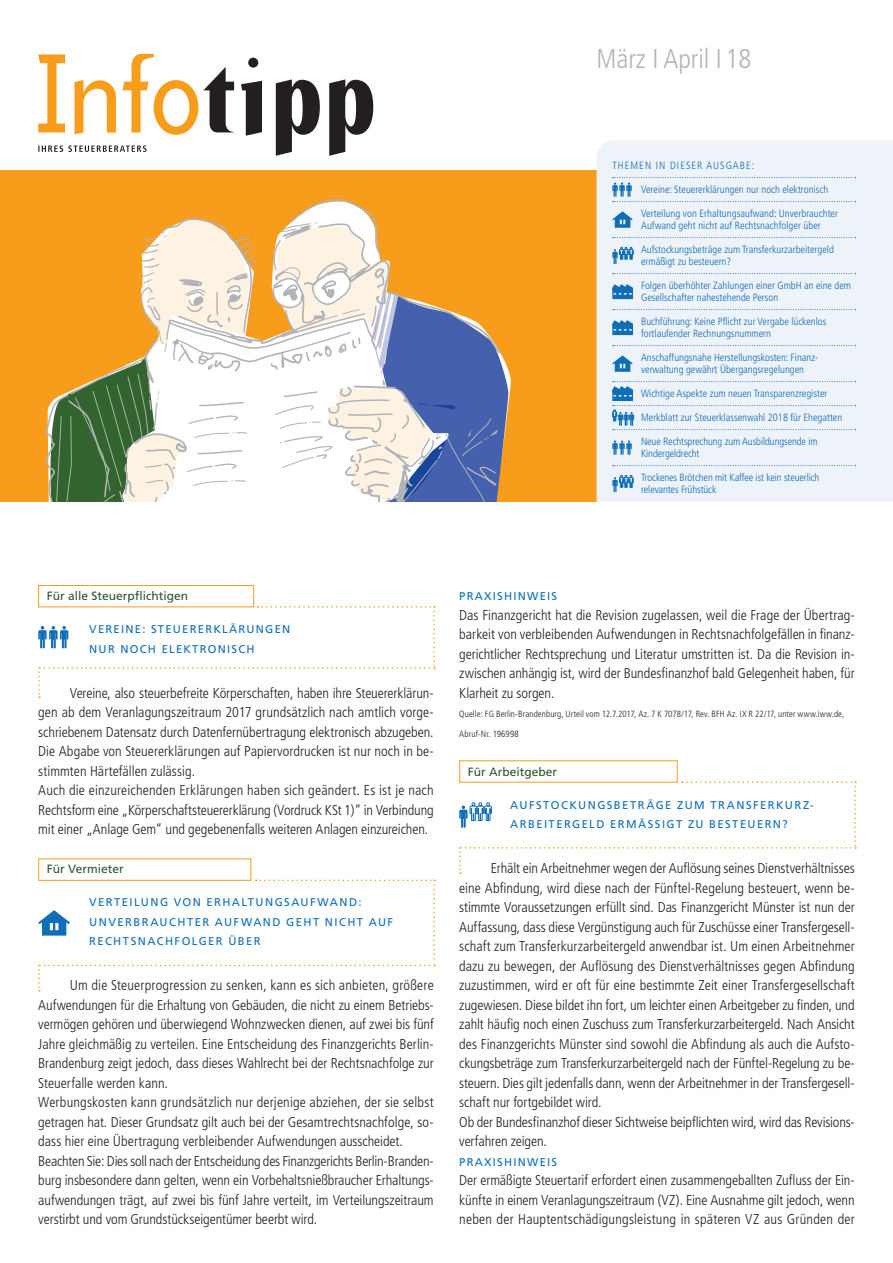
<style>
.page{position:relative;width:893px;height:1263px;background:#fff}
.page>*{position:absolute;margin:0;border:0;box-sizing:border-box;transform-origin:0 0}
.t1{font:300 condensed 27px "Frutiger";color:#b2b3b7}
.t2{font:300 condensed 14.25px/19.5px "Frutiger";letter-spacing:-.005em;color:#231f20}
.t3{font:12px "Frutiger";color:#2f532b}
.t4{font:11.25px/19.5px "Frutiger";letter-spacing:.12em;color:#0f6eb8}
.t5{font:300 condensed 10.5px/12px "Frutiger";color:#0f6eb8}
.t6{font:300 condensed 10.5px "Frutiger";letter-spacing:.1em;color:#0f6eb8}
.t7{font:300 condensed 9px/19.5px "Frutiger";letter-spacing:.01em;color:#231f20}
</style>
<div class="page">
<div style="left:0;top:170px;width:597px;height:332px;background:#f89c1c"></div>
<svg style="left:46px;top:199px;width:462px;height:303px"></svg>
<svg style="left:38px;top:54px;width:335px;height:102px"></svg>
<div style="left:597px;top:140px;width:296px;height:362px;background:#eef2f9"></div>
<svg style="left:613px;top:237px;width:243px;height:1px"></svg>
<svg style="left:613px;top:273px;width:243px;height:1px"></svg>
<svg style="left:613px;top:309px;width:243px;height:1px"></svg>
<svg style="left:613px;top:345px;width:243px;height:1px"></svg>
<svg style="left:613px;top:465px;width:243px;height:1px"></svg>
<svg style="left:612px;top:284px;width:21px;height:15px"></svg>
<svg style="left:612px;top:320px;width:21px;height:15px"></svg>
<svg style="left:612px;top:177px;width:244px;height:25px;background:#e2ebf5"></svg>
<svg style="left:612px;top:440px;width:20px;height:15px"></svg>
<svg style="left:612px;top:247px;width:22px;height:17px"></svg>
<svg style="left:612px;top:475px;width:22px;height:17px"></svg>
<svg style="left:612px;top:381px;width:244px;height:49px;background:#e1eaf5"></svg>
<svg style="left:612px;top:211px;width:21px;height:17px"></svg>
<svg style="left:612px;top:355px;width:21px;height:17px"></svg>
<div style="left:38px;top:585px;width:216px;height:22px;border:1px solid #f89c1c"></div>
<svg style="left:38px;top:606px;width:397px;height:92px"></svg>
<svg style="left:38px;top:879px;width:397px;height:112px"></svg>
<svg style="left:459px;top:781px;width:397px;height:93px"></svg>
<h1 class="t1" style="left:596px;top:43px;width:157px">März I April I 18</h1>
<p class="t6" style="left:612px;top:159px;width:144px">THEMEN IN DIESER AUSGABE:</p>
<p class="t5" style="left:641px;top:183px;width:189px">Vereine: Steuererklärungen nur noch elektronisch</p>
<p class="t5" style="left:641px;top:207px;width:198px">Verteilung von Erhaltungsaufwand: Unverbrauchter<br>Aufwand geht nicht auf Rechtsnachfolger über</p>
<p class="t5" style="left:641px;top:243px;width:194px">Aufstockungsbeträge zum Transferkurzarbeitergeld ermäßigt zu besteuern?</p>
<p class="t5" style="left:641px;top:279px;width:212px">Folgen überhöhter Zahlungen einer GmbH an eine dem<br>Gesellschafter nahestehende Person</p>
<p class="t5" style="left:641px;top:315px;width:187px">Buchführung: Keine Pflicht zur Vergabe lückenlos fortlaufender Rechnungsnummern</p>
<p class="t5" style="left:641px;top:351px;width:179px">Anschaffungsnahe Herstellungskosten: Finanz&shy;verwaltung gewährt Übergangsregelungen</p>
<p class="t5" style="left:641px;top:387px;width:188px">Wichtige Aspekte zum neuen Transparenzregister</p>
<p class="t5" style="left:641px;top:411px;width:203px">Merkblatt zur Steuerklassenwahl 2018 für Ehegatten</p>
<p class="t5" style="left:641px;top:435px;width:178px">Neue Rechtsprechung zum Ausbildungsende im<br>Kindergeldrecht</p>
<p class="t5" style="left:641px;top:471px;width:184px">Trockenes Brötchen mit Kaffee ist kein steuerlich - relevantes Frühstück</p>
<p class="t3" style="left:47px;top:589px;width:143px">Für alle Steuerpflichtigen</p>
<p class="t4" style="left:89px;top:619px;width:202px">VEREINE: STEUERERKLÄRUNGEN<br>NUR NOCH ELEKTRONISCH</p>
<p class="t2" style="left:38px;top:683px;width:397px;text-indent:32px">Vereine, also steuerbefreite Körperschaften, haben ihre Steuererklärun&shy;gen ab dem Veranlagungszeitraum 2017 grundsätzlich nach amtlich vorge&shy;schriebenem Datensatz durch Datenfernübertragung elektronisch abzugeben.<br>Die Abgabe von Steuererklärungen auf Papiervordrucken ist nur noch in be&shy;stimmten Härtefällen zulässig.<br>Auch die einzureichenden Erklärungen haben sich geändert. Es ist je nach Rechtsform eine „Körperschaftsteuererklärung (Vordruck KSt 1)“ in Verbindung mit einer „Anlage Gem“ und gegebenenfalls weiteren Anlagen einzureichen.</p>
<p class="t3" style="left:47px;top:862px;width:78px">Für Vermieter</p>
<p class="t4" style="left:89px;top:892px;width:305px">VERTEILUNG VON ERHALTUNGSAUFWAND:<br>UNVERBRAUCHTER AUFWAND GEHT NICHT AUF<br>RECHTSNACHFOLGER ÜBER</p>
<p class="t2" style="left:38px;top:976px;width:397px;text-indent:32px">Um die Steuerprogression zu senken, kann es sich anbieten, größere Aufwendungen für die Erhaltung von Gebäuden, die nicht zu einem Betriebs&shy;vermögen gehören und überwiegend Wohnzwecken dienen, auf zwei bis fünf Jahre gleichmäßig zu verteilen. Eine Entscheidung des Finanzgerichts Berlin-Brandenburg zeigt jedoch, dass dieses Wahlrecht bei der Rechtsnachfolge zur Steuerfalle werden kann.<br>Werbungskosten kann grundsätzlich nur derjenige abziehen, der sie selbst getragen hat. Dieser Grundsatz gilt auch bei der Gesamtrechtsnachfolge, so&shy;dass hier eine Übertragung verbleibender Aufwendungen ausscheidet.<br>Beachten Sie: Dies soll nach der Entscheidung des Finanzgerichts Berlin-Branden&shy;burg insbesondere dann gelten, wenn ein Vorbehaltsnießbraucher Erhaltungs&shy;aufwendungen trägt, auf zwei bis fünf Jahre verteilt, im Verteilungszeitraum verstirbt und vom Grundstückseigentümer beerbt wird.</p>
<p class="t4" style="left:459px;top:586px;width:99px">PRAXISHINWEIS</p>
<p class="t2" style="left:459px;top:605px;width:397px;text-align:justify">Das Finanzgericht hat die Revision zugelassen, weil die Frage der Übertrag&shy;barkeit von verbleibenden Aufwendungen in Rechtsnachfolgefällen in finanz&shy;gerichtlicher Rechtsprechung und Literatur umstritten ist. Da die Revision in&shy;zwischen anhängig ist, wird der Bundesfinanzhof bald Gelegenheit haben, für Klarheit zu sorgen.</p>
<p class="t7" style="left:459px;top:704px;width:386px">Quelle: FG Berlin-Brandenburg, Urteil vom 12.7.2017, Az. 7 K 7078/17, Rev. BFH Az. IX R 22/17, unter www.iww.de,<br>Abruf-Nr. 196998</p>
<p class="t3" style="left:468px;top:764px;width:91px">Für Arbeitgeber</p>
<p class="t4" style="left:510px;top:795px;width:314px">AUFSTOCKUNGSBETRÄGE ZUM TRANSFERKURZ--<br>ARBEITERGELD ERMÄSSIGT ZU BESTEUERN?</p>
<p class="t2" style="left:459px;top:859px;width:397px;text-indent:32px">Erhält ein Arbeitnehmer wegen der Auflösung seines Dienstverhältnisses eine Abfindung, wird diese nach der Fünftel-Regelung besteuert, wenn be&shy;stimmte Voraussetzungen erfüllt sind. Das Finanzgericht Münster ist nun der Auffassung, dass diese Vergünstigung auch für Zuschüsse einer Transfergesell&shy;schaft zum Transferkurzarbeitergeld anwendbar ist. Um einen Arbeitnehmer dazu zu bewegen, der Auflösung des Dienstverhältnisses gegen Abfindung zuzustimmen, wird er oft für eine bestimmte Zeit einer Transfergesellschaft zugewiesen. Diese bildet ihn fort, um leichter einen Arbeitgeber zu finden, und zahlt häufig noch einen Zuschuss zum Transferkurzarbeitergeld. Nach Ansicht des Finanzgerichts Münster sind sowohl die Abfindung als auch die Aufsto&shy;ckungsbeträge zum Transferkurzarbeitergeld nach der Fünftel-Regelung zu be&shy;steuern. Dies gilt jedenfalls dann, wenn der Arbeitnehmer in der Transfergesell&shy;schaft nur fortgebildet wird.<br>Ob der Bundesfinanzhof dieser Sichtweise beipflichten wird, wird das Revisions&shy;verfahren zeigen.</p>
<p class="t4" style="left:459px;top:1152px;width:99px">PRAXISHINWEIS</p>
<p class="t2" style="left:459px;top:1171px;width:397px;text-align:justify">Der ermäßigte Steuertarif erfordert einen zusammengeballten Zufluss der Ein&shy;künfte in einem Veranlagungszeitraum (VZ). Eine Ausnahme gilt jedoch, wenn neben der Hauptentschädigungsleistung in späteren VZ aus Gründen der</p>
</div>
